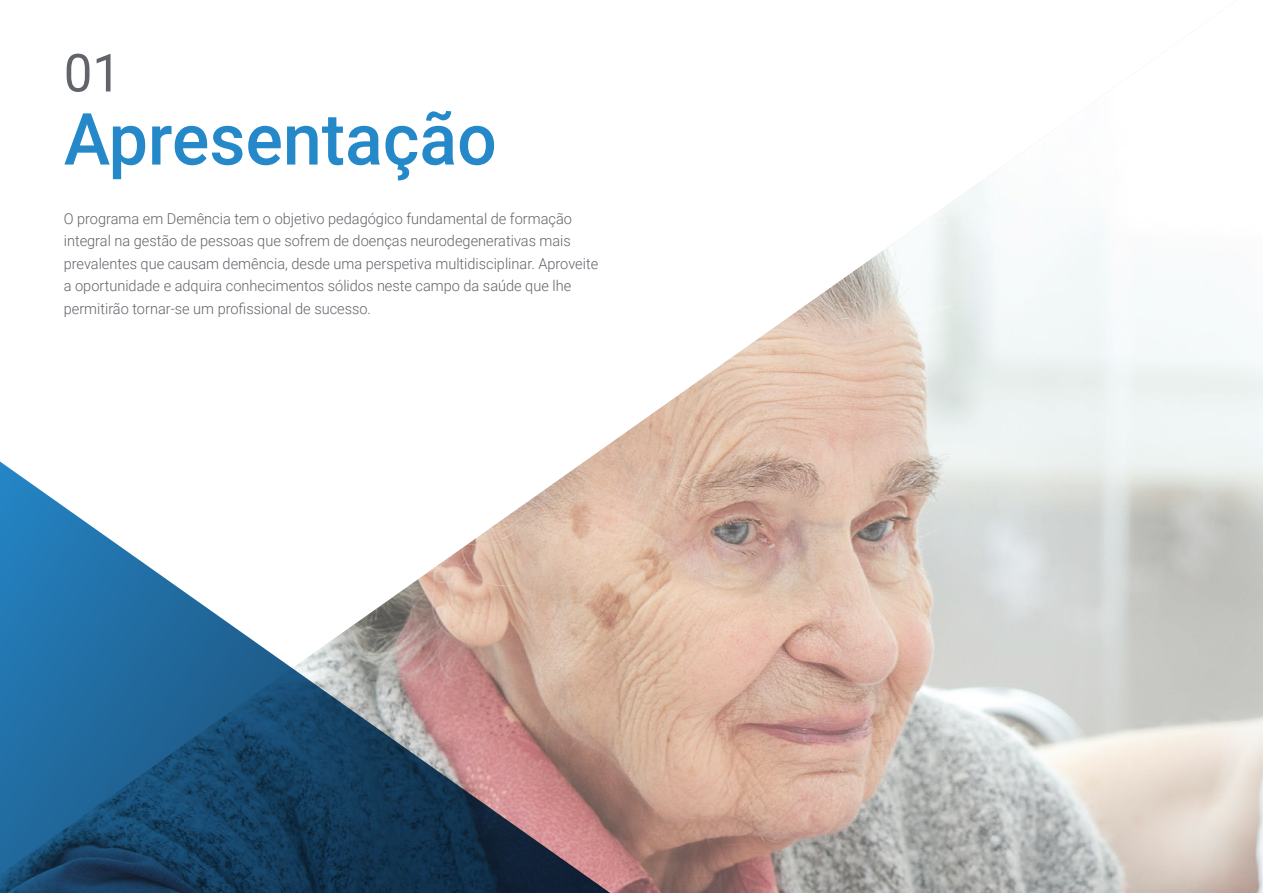
<style>
.page{position:relative;width:1263px;height:893px;background:#fff}
.page>*{position:absolute;margin:0;border:0;box-sizing:border-box;transform-origin:0 0}
.t1{font:500 72px "Roboto";color:#2488c9}
.t2{font:52.5px "Roboto";color:#61646a}
.t3{font:300 15px/22.5px "Roboto";color:#61646a}
</style>
<div class="page">
<img style="left:607px;top:167px;width:656px;height:726px">
<svg style="left:0;top:446px;width:640px;height:447px"></svg>
<h2 class="t2" style="left:64px;top:36px;width:59px">01</h2>
<h1 class="t1" style="left:64px;top:89px;width:435px">Apresentação</h1>
<p class="t3" style="left:64px;top:207px;width:536px">O programa em Demência tem o objetivo pedagógico fundamental de formação integral na gestão de pessoas que sofrem de doenças neurodegenerativas mais prevalentes que causam demência, desde uma perspetiva multidisciplinar. Aproveite a oportunidade e adquira conhecimentos sólidos neste campo da saúde que lhe permitirão tornar-se um profissional de sucesso.</p>
</div>
